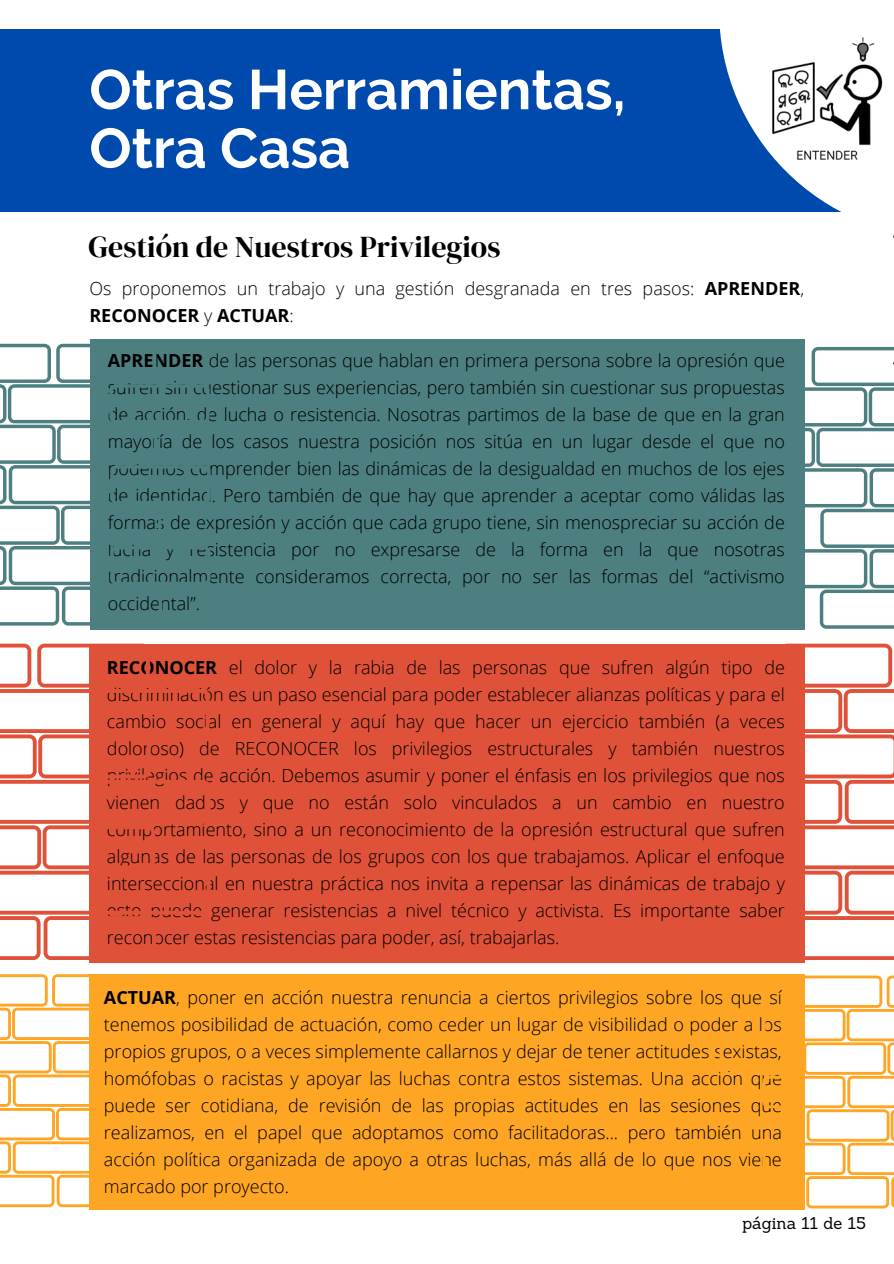
<style>
.page{position:relative;width:894px;height:1264px;background:#fff}
.page>*{position:absolute;margin:0;border:0;box-sizing:border-box;transform-origin:0 0}
.t1{font:700 55.8px/58.5px "Raleway";color:#fff}
.t2{font:30px "DM Serif Display";color:#000}
.t3{font:300 18px/27px "Open Sans";color:#000;text-align:justify}
.t4{font:16.5px "Sanchez";color:#000}
.s1{font-weight:700}
</style>
<div class="page">
<div style="left:0;top:29px;width:893px;height:183px;background:#004aad"></div>
<svg style="left:719px;top:29px;width:174px;height:183px"></svg>
<img style="left:760px;top:29px;width:132px;height:133px">
<svg style="left:804px;top:347px;width:90px;height:281px"></svg>
<div style="left:90px;top:339px;width:714px;height:291px;background:#4d7f80"></div>
<svg style="left:804px;top:643px;width:89px;height:317px"></svg>
<div style="left:89px;top:643px;width:715px;height:319px;background:#df5239"></div>
<svg style="left:0;top:974px;width:89px;height:233px"></svg>
<div style="left:89px;top:974px;width:715px;height:235px;background:#fea523"></div>
<svg style="left:0;top:344px;width:90px;height:281px"></svg>
<svg style="left:0;top:643px;width:210px;height:317px"></svg>
<svg style="left:804px;top:975px;width:89px;height:233px"></svg>
<p class="t1" style="left:89px;top:60px;width:537px">Otras Herramientas,<br>Otra Casa</p>
<p class="t2" style="left:88px;top:226px;width:413px">Gestión de Nuestros Privilegios</p>
<p class="t3" style="left:89px;top:274px;width:716px">Os proponemos un trabajo y una gestión desgranada en tres pasos: <span class="s1">APRENDER</span>,<br><span class="s1">RECONOCER</span> y <span class="s1">ACTUAR</span>:</p>
<p class="t3" style="left:108px;top:346px;width:678px"><span class="s1">APRENDER</span> de las personas que hablan en primera persona sobre la opresión que sufren sin cuestionar sus experiencias, pero también sin cuestionar sus propuestas de acción, de lucha o resistencia. Nosotras partimos de la base de que en la gran mayoría de los casos nuestra posición nos sitúa en un lugar desde el que no podemos comprender bien las dinámicas de la desigualdad en muchos de los ejes de identidad. Pero también de que hay que aprender a aceptar como válidas las formas de expresión y acción que cada grupo tiene, sin menospreciar su acción de lucha y resistencia por no expresarse de la forma en la que nosotras tradicionalmente consideramos correcta, por no ser las formas del “activismo occidental”.</p>
<p class="t3" style="left:107px;top:654px;width:679px"><span class="s1">RECONOCER</span> el dolor y la rabia de las personas que sufren algún tipo de discriminación es un paso esencial para poder establecer alianzas políticas y para el cambio social en general y aquí hay que hacer un ejercicio también (a veces doloroso) de RECONOCER los privilegios estructurales y también nuestros privilegios de acción. Debemos asumir y poner el énfasis en los privilegios que nos vienen dados y que no están solo vinculados a un cambio en nuestro comportamiento, sino a un reconocimiento de la opresión estructural que sufren algunas de las personas de los grupos con los que trabajamos. Aplicar el enfoque interseccional en nuestra práctica nos invita a repensar las dinámicas de trabajo y esto puede generar resistencias a nivel técnico y activista. Es importante saber reconocer estas resistencias para poder, así, trabajarlas.</p>
<p class="t3" style="left:104px;top:983px;width:679px"><span class="s1">ACTUAR</span>, poner en acción nuestra renuncia a ciertos privilegios sobre los que sí tenemos posibilidad de actuación, como ceder un lugar de visibilidad o poder a los propios grupos, o a veces simplemente callarnos y dejar de tener actitudes sexistas, homófobas o racistas y apoyar las luchas contra estos sistemas. Una acción que puede ser cotidiana, de revisión de las propias actitudes en las sesiones que realizamos, en el papel que adoptamos como facilitadoras... pero también una acción política organizada de apoyo a otras luchas, más allá de lo que nos viene marcado por proyecto.</p>
<p class="t4" style="left:741px;top:1212px;width:125px">página 11 de 15</p>
</div>
